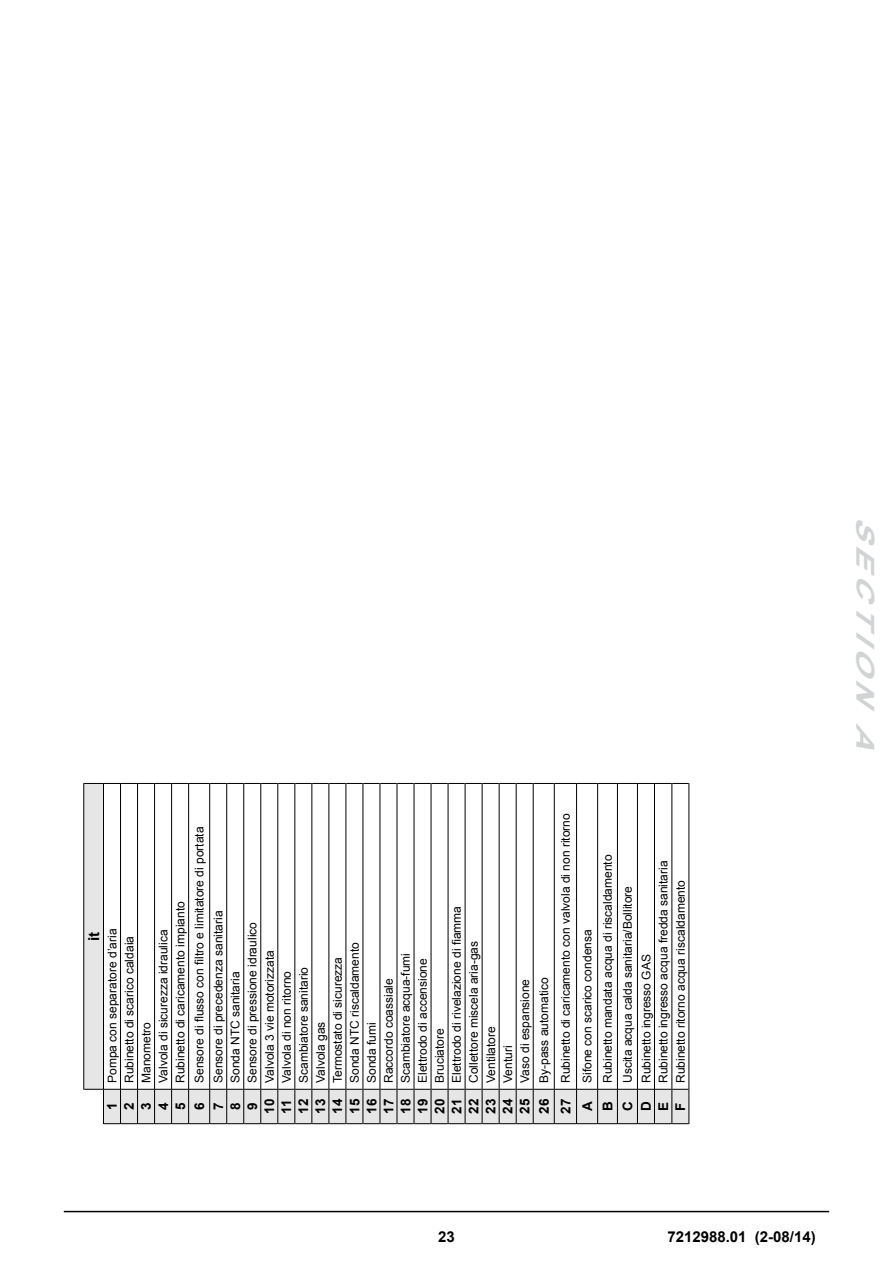
<style>
.page{position:relative;width:893px;height:1263px;background:#fff}
.page>*{position:absolute;margin:0;border:0;box-sizing:border-box;transform-origin:0 0}
.t1{font:italic 700 24.75px "Arial";color:#d1d3d4;scale:1.33 1}
.t2{font:700 15px "Arial";color:#000}
.t3{font:700 13.5px "Arial";color:#000}
.t4{font:12px/17px "Arial";color:#000}
.s1{font-weight:700;font-size:13.5px}
</style>
<div class="page">
<hr style="left:64px;top:1211px;width:765px;height:1px;background:#000">
<svg style="left:84px;top:784px;width:604px;height:339px"></svg>
<hr style="left:83px;top:783px;width:1px;height:307px;background:#000">
<hr style="left:103px;top:1089px;width:1px;height:35px;background:#000">
<hr style="left:103px;top:783px;width:1px;height:306px;background:#000">
<hr style="left:120px;top:1089px;width:1px;height:35px;background:#000">
<hr style="left:120px;top:783px;width:1px;height:306px;background:#000">
<hr style="left:137px;top:1089px;width:1px;height:35px;background:#000">
<hr style="left:137px;top:783px;width:1px;height:306px;background:#000">
<hr style="left:154px;top:1089px;width:1px;height:35px;background:#000">
<hr style="left:154px;top:783px;width:1px;height:306px;background:#000">
<hr style="left:171px;top:1089px;width:1px;height:35px;background:#000">
<hr style="left:171px;top:783px;width:1px;height:306px;background:#000">
<hr style="left:188px;top:1089px;width:1px;height:35px;background:#000">
<hr style="left:188px;top:783px;width:1px;height:306px;background:#000">
<hr style="left:209px;top:1089px;width:1px;height:35px;background:#000">
<hr style="left:209px;top:783px;width:1px;height:306px;background:#000">
<hr style="left:226px;top:1089px;width:1px;height:35px;background:#000">
<hr style="left:226px;top:783px;width:1px;height:306px;background:#000">
<hr style="left:243px;top:1089px;width:1px;height:35px;background:#000">
<hr style="left:243px;top:783px;width:1px;height:306px;background:#000">
<hr style="left:260px;top:1089px;width:1px;height:35px;background:#000">
<hr style="left:260px;top:783px;width:1px;height:306px;background:#000">
<hr style="left:277px;top:1089px;width:1px;height:35px;background:#000">
<hr style="left:277px;top:783px;width:1px;height:306px;background:#000">
<hr style="left:294px;top:1089px;width:1px;height:35px;background:#000">
<hr style="left:294px;top:783px;width:1px;height:306px;background:#000">
<hr style="left:311px;top:1089px;width:1px;height:35px;background:#000">
<hr style="left:311px;top:783px;width:1px;height:306px;background:#000">
<hr style="left:328px;top:1089px;width:1px;height:35px;background:#000">
<hr style="left:328px;top:783px;width:1px;height:306px;background:#000">
<hr style="left:346px;top:1089px;width:1px;height:35px;background:#000">
<hr style="left:346px;top:783px;width:1px;height:306px;background:#000">
<hr style="left:363px;top:1089px;width:1px;height:35px;background:#000">
<hr style="left:363px;top:783px;width:1px;height:306px;background:#000">
<hr style="left:380px;top:1089px;width:1px;height:35px;background:#000">
<hr style="left:380px;top:783px;width:1px;height:306px;background:#000">
<hr style="left:397px;top:1089px;width:1px;height:35px;background:#000">
<hr style="left:397px;top:783px;width:1px;height:306px;background:#000">
<hr style="left:414px;top:1089px;width:1px;height:35px;background:#000">
<hr style="left:414px;top:783px;width:1px;height:306px;background:#000">
<hr style="left:431px;top:1089px;width:1px;height:35px;background:#000">
<hr style="left:431px;top:783px;width:1px;height:306px;background:#000">
<hr style="left:448px;top:1089px;width:1px;height:35px;background:#000">
<hr style="left:448px;top:783px;width:1px;height:306px;background:#000">
<hr style="left:465px;top:1089px;width:1px;height:35px;background:#000">
<hr style="left:465px;top:783px;width:1px;height:306px;background:#000">
<hr style="left:482px;top:1089px;width:1px;height:35px;background:#000">
<hr style="left:482px;top:783px;width:1px;height:306px;background:#000">
<hr style="left:499px;top:1089px;width:1px;height:35px;background:#000">
<hr style="left:499px;top:783px;width:1px;height:306px;background:#000">
<hr style="left:516px;top:1089px;width:1px;height:35px;background:#000">
<hr style="left:516px;top:783px;width:1px;height:306px;background:#000">
<hr style="left:533px;top:1089px;width:1px;height:35px;background:#000">
<hr style="left:533px;top:783px;width:1px;height:306px;background:#000">
<hr style="left:554px;top:1089px;width:1px;height:35px;background:#000">
<hr style="left:554px;top:783px;width:1px;height:306px;background:#000">
<hr style="left:576px;top:1089px;width:1px;height:35px;background:#000">
<hr style="left:576px;top:783px;width:1px;height:306px;background:#000">
<hr style="left:597px;top:1089px;width:1px;height:35px;background:#000">
<hr style="left:597px;top:783px;width:1px;height:306px;background:#000">
<hr style="left:617px;top:1089px;width:1px;height:35px;background:#000">
<hr style="left:617px;top:783px;width:1px;height:306px;background:#000">
<hr style="left:637px;top:1089px;width:1px;height:35px;background:#000">
<hr style="left:637px;top:783px;width:1px;height:306px;background:#000">
<hr style="left:654px;top:1089px;width:1px;height:35px;background:#000">
<hr style="left:654px;top:783px;width:1px;height:306px;background:#000">
<hr style="left:671px;top:1089px;width:1px;height:35px;background:#000">
<hr style="left:671px;top:783px;width:1px;height:306px;background:#000">
<hr style="left:688px;top:1089px;width:1px;height:35px;background:#000">
<hr style="left:688px;top:783px;width:1px;height:306px;background:#000">
<svg style="left:104px;top:1123px;width:584px;height:1px"></svg>
<svg style="left:84px;top:1089px;width:604px;height:1px"></svg>
<svg style="left:84px;top:783px;width:604px;height:1px"></svg>
<p class="t4" style="left:533px;top:1114px;width:302px;line-height:21.8px;rotate:-90deg"><span class="s1">26</span> By-pass automatico<br><span class="s1">27</span> Rubinetto di caricamento con valvola di non ritorno</p>
<p class="t4" style="left:191px;top:1083px;width:258px;rotate:-90deg">Sensore di flusso con filtro e limitatore di portata</p>
<p class="t4" style="left:172px;top:1083px;width:183px;rotate:-90deg">Rubinetto di caricamento impianto</p>
<p class="t4" style="left:244px;top:1114px;width:209px;text-indent:31px;rotate:-90deg">Sensore di pressione idraulico<br><span class="s1">10</span> Valvola 3 vie motorizzata<br><span class="s1">11</span> Valvola di non ritorno<br><span class="s1">12</span> Scambiatore sanitario<br><span class="s1">13</span> Valvola gas<br><span class="s1">14</span> Termostato di sicurezza<br><span class="s1">15</span> Sonda NTC riscaldamento<br><span class="s1">16</span> Sonda fumi<br><span class="s1">17</span> Raccordo coassiale<br><span class="s1">18</span> Scambiatore acqua-fumi<br><span class="s1">19</span> Elettrodo di accensione<br><span class="s1">20</span> Bruciatore<br><span class="s1">21</span> Elettrodo di rivelazione di fiamma<br><span class="s1">22</span> Collettore miscela aria-gas<br><span class="s1">23</span> Ventilatore<br><span class="s1">24</span> Venturi<br><span class="s1">25</span> Vaso di espansione</p>
<p class="t4" style="left:210px;top:1083px;width:174px;rotate:-90deg">Sensore di precedenza sanitaria</p>
<p class="t4" style="left:104px;top:1083px;width:156px;rotate:-90deg">Pompa con separatore d’aria</p>
<p class="t4" style="left:155px;top:1083px;width:155px;rotate:-90deg">Valvola di sicurezza idraulica</p>
<p class="t2" style="left:84px;top:941px;width:11px;rotate:-90deg">it</p>
<p class="t4" style="left:121px;top:1083px;width:148px;rotate:-90deg">Rubinetto di scarico caldaia</p>
<p class="t4" style="left:227px;top:1083px;width:113px;rotate:-90deg">Sonda NTC sanitaria</p>
<p class="t4" style="left:138px;top:1083px;width:62px;rotate:-90deg">Manometro</p>
<p class="t3" style="left:154px;top:1110px;width:9px;rotate:-90deg">4</p>
<p class="t3" style="left:171px;top:1110px;width:9px;rotate:-90deg">5</p>
<p class="t3" style="left:190px;top:1110px;width:9px;rotate:-90deg">6</p>
<p class="t3" style="left:137px;top:1110px;width:9px;rotate:-90deg">3</p>
<p class="t3" style="left:209px;top:1110px;width:9px;rotate:-90deg">7</p>
<p class="t3" style="left:226px;top:1110px;width:9px;rotate:-90deg">8</p>
<p class="t3" style="left:243px;top:1110px;width:9px;rotate:-90deg">9</p>
<p class="t3" style="left:120px;top:1110px;width:9px;rotate:-90deg">2</p>
<p class="t3" style="left:103px;top:1110px;width:9px;rotate:-90deg">1</p>
<p class="t4" style="left:579px;top:1083px;width:155px;rotate:-90deg">Sifone con scarico condensa</p>
<p class="t3" style="left:578px;top:1111px;width:11px;rotate:-90deg">A</p>
<p class="t4" style="left:599px;top:1083px;width:230px;rotate:-90deg">Rubinetto mandata acqua di riscaldamento</p>
<p class="t3" style="left:599px;top:1111px;width:11px;rotate:-90deg">B</p>
<p class="t4" style="left:655px;top:1083px;width:224px;rotate:-90deg">Rubinetto ingresso acqua fredda sanitaria</p>
<p class="t4" style="left:672px;top:1083px;width:204px;rotate:-90deg">Rubinetto ritorno acqua riscaldamento</p>
<p class="t4" style="left:619px;top:1083px;width:198px;rotate:-90deg">Uscita acqua calda sanitaria/Bollitore</p>
<p class="t4" style="left:638px;top:1083px;width:130px;rotate:-90deg">Rubinetto ingresso GAS</p>
<p class="t3" style="left:619px;top:1111px;width:11px;rotate:-90deg">C</p>
<p class="t3" style="left:637px;top:1111px;width:11px;rotate:-90deg">D</p>
<p class="t3" style="left:654px;top:1111px;width:11px;rotate:-90deg">E</p>
<p class="t3" style="left:672px;top:1110px;width:10px;rotate:-90deg">F</p>
<h1 class="t1" style="left:881px;top:515px;width:194px;rotate:90deg">SECTIONA</h1>
<p class="t2" style="left:438px;top:1227px;width:18px">23</p>
<p class="t2" style="left:667px;top:1227px;width:150px">7212988.01 (2-08/14)</p>
</div>
